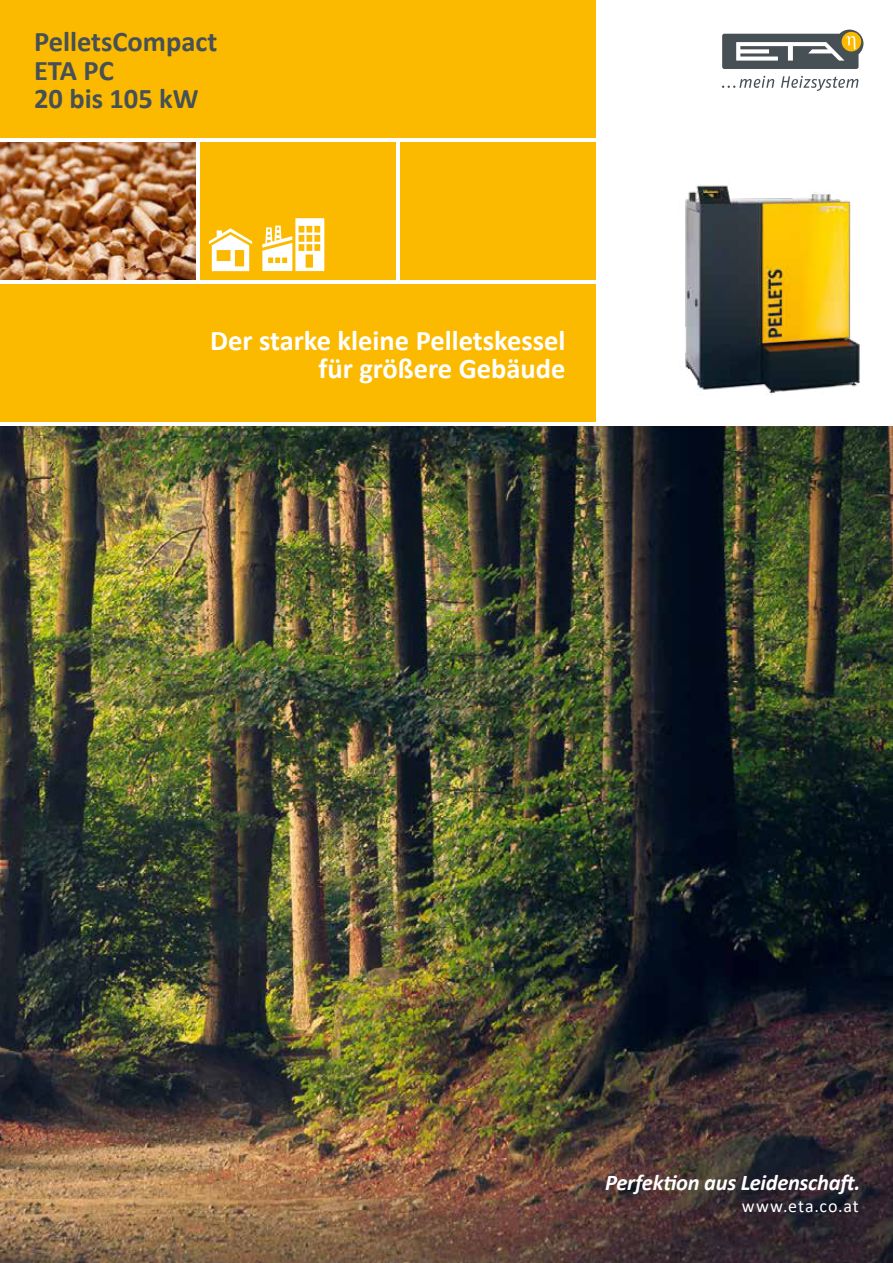
<style>
.page{position:relative;width:893px;height:1263px;background:#fff}
.page>*{position:absolute;margin:0;border:0;box-sizing:border-box;transform-origin:0 0}
.t1{font:700 28.5px/28.5px "Calibri";color:#fff;text-align:right}
.t2{font:700 28.5px/28.5px "Calibri";color:#465055}
.t3{font:italic 700 22.5px "Calibri";letter-spacing:-.015em;color:#fff}
.t4{font:18px "Calibri";letter-spacing:.05em;color:#fff}
</style>
<div class="page">
<div style="left:0;top:0;width:595px;height:138px;background:#fbba00"></div>
<img style="left:0;top:426px;width:893px;height:837px">
<div style="left:400px;top:142px;width:195px;height:138px;background:#fbba00"></div>
<div style="left:200px;top:142px;width:195px;height:138px;background:#fbba00"></div>
<div style="left:0;top:284px;width:595px;height:138px;background:#fbba00"></div>
<img style="left:0;top:142px;width:196px;height:138px">
<svg style="left:209px;top:228px;width:43px;height:43px"></svg>
<svg style="left:262px;top:218px;width:62px;height:53px"></svg>
<img style="left:685px;top:185px;width:175px;height:210px">
<svg style="left:722px;top:30px;width:141px;height:39px"></svg>
<svg style="left:722px;top:76px;width:137px;height:15px"></svg>
<p class="t2" style="left:34px;top:28px;width:185px">PelletsCompact<br>ETA PC<br>20 bis 105 kW</p>
<p class="t1" style="left:210px;top:326px;width:357px">Der starke kleine Pelletskessel für größere Gebäude</p>
<p class="t3" style="left:605px;top:1166px;width:257px">Perfektion aus Leidenschaft.</p>
<p class="t4" style="left:742px;top:1199px;width:119px">www.eta.co.at</p>
</div>
